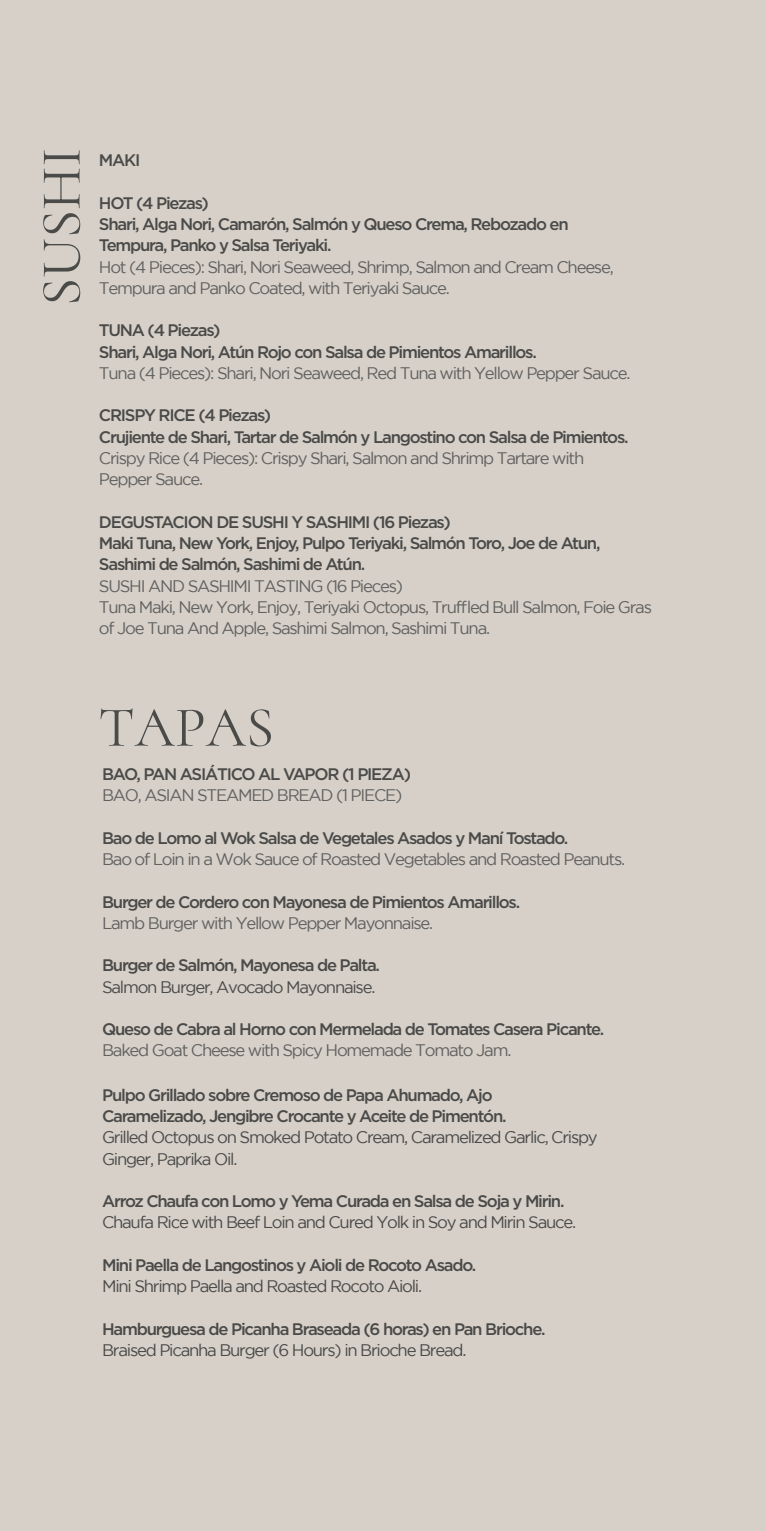
<style>
.page{position:relative;width:766px;height:1531px;background:#fff}
.page>*{position:absolute;margin:0;border:0;box-sizing:border-box;transform-origin:0 0}
.t1{font:300 57.15px "Cormorant";color:#4a4a49}
.t2{font:500 16.65px/21.3px "Gotham";letter-spacing:-.075em;color:#4a4a49}
.t3{font:16.65px/21.3px "Gotham";letter-spacing:-.075em;color:#616160}
.t4{font:16.65px/21.3px "Gotham";letter-spacing:-.075em;color:#4a4a49}
</style>
<div class="page">
<div style="left:0;top:0;width:765px;height:1531px;background:#d6d0c8"></div>
<h1 class="t1" style="left:38px;top:306px;width:160px;rotate:-90deg">SUSHI</h1>
<p class="t2" style="left:99px;top:149px;width:43px">MAKI</p>
<p class="t2" style="left:99px;top:192px;width:471px">HOT (4 Piezas)<br>Shari, Alga Nori, Camarón, Salmón y Queso Crema, Rebozado en<br>Tempura, Panko y Salsa Teriyaki.</p>
<p class="t3" style="left:99px;top:257px;width:516px">Hot (4 Pieces): Shari, Nori Seaweed, Shrimp, Salmon and Cream Cheese,<br>Tempura and Panko Coated, with Teriyaki Sauce.</p>
<p class="t2" style="left:99px;top:319px;width:439px">TUNA (4 Piezas)<br>Shari, Alga Nori, Atún Rojo con Salsa de Pimientos Amarillos.</p>
<p class="t3" style="left:99px;top:363px;width:533px">Tuna (4 Pieces): Shari, Nori Seaweed, Red Tuna with Yellow Pepper Sauce.</p>
<p class="t2" style="left:99px;top:404px;width:531px">CRISPY RICE (4 Piezas)<br>Crujiente de Shari, Tartar de Salmón y Langostino con Salsa de Pimientos.</p>
<p class="t3" style="left:99px;top:448px;width:486px">Crispy Rice (4 Pieces): Crispy Shari, Salmon and Shrimp Tartare with<br>Pepper Sauce.</p>
<p class="t2" style="left:99px;top:511px;width:503px">DEGUSTACION DE SUSHI Y SASHIMI (16 Piezas)<br>Maki Tuna, New York, Enjoy, Pulpo Teriyaki, Salmón Toro, Joe de Atun,<br>Sashimi de Salmón, Sashimi de Atún.</p>
<p class="t3" style="left:99px;top:576px;width:554px">SUSHI AND SASHIMI TASTING (16 Pieces)<br>Tuna Maki, New York, Enjoy, Teriyaki Octopus, Truffled Bull Salmon, Foie Gras of Joe Tuna And Apple, Sashimi Salmon, Sashimi Tuna.</p>
<h1 class="t1" style="left:98px;top:704px;width:177px">TAPAS</h1>
<p class="t2" style="left:102px;top:763px;width:310px">BAO, PAN ASIÁTICO AL VAPOR (1 PIEZA)</p>
<p class="t3" style="left:102px;top:786px;width:301px">BAO, ASIAN STEAMED BREAD (1 PIECE)</p>
<p class="t2" style="left:102px;top:827px;width:467px">Bao de Lomo al Wok Salsa de Vegetales Asados y Maní Tostado.</p>
<p class="t3" style="left:102px;top:849px;width:524px">Bao of Loin in a Wok Sauce of Roasted Vegetables and Roasted Peanuts.</p>
<p class="t2" style="left:102px;top:890px;width:419px">Burger de Cordero con Mayonesa de Pimientos Amarillos.</p>
<p class="t3" style="left:102px;top:913px;width:332px">Lamb Burger with Yellow Pepper Mayonnaise.</p>
<p class="t2" style="left:102px;top:954px;width:279px">Burger de Salmón, Mayonesa de Palta.</p>
<p class="t4" style="left:102px;top:977px;width:275px">Salmon Burger, Avocado Mayonnaise.</p>
<p class="t2" style="left:102px;top:1018px;width:503px">Queso de Cabra al Horno con Mermelada de Tomates Casera Picante.</p>
<p class="t3" style="left:102px;top:1041px;width:411px">Baked Goat Cheese with Spicy Homemade Tomato Jam.</p>
<p class="t2" style="left:102px;top:1084px;width:406px">Pulpo Grillado sobre Cremoso de Papa Ahumado, Ajo<br>Caramelizado, Jengibre Crocante y Aceite de Pimentón.</p>
<p class="t4" style="left:102px;top:1128px;width:497px">Grilled Octopus on Smoked Potato Cream, Caramelized Garlic, Crispy<br>Ginger, Paprika Oil.</p>
<p class="t2" style="left:102px;top:1190px;width:464px">Arroz Chaufa con Lomo y Yema Curada en Salsa de Soja y Mirin.</p>
<p class="t4" style="left:102px;top:1213px;width:475px">Chaufa Rice with Beef Loin and Cured Yolk in Soy and Mirin Sauce.</p>
<p class="t2" style="left:102px;top:1254px;width:375px">Mini Paella de Langostinos y Aioli de Rocoto Asado.</p>
<p class="t4" style="left:102px;top:1276px;width:321px">Mini Shrimp Paella and Roasted Rocoto Aioli.</p>
<p class="t2" style="left:102px;top:1318px;width:445px">Hamburguesa de Picanha Braseada (6 horas) en Pan Brioche.</p>
<p class="t4" style="left:102px;top:1340px;width:366px">Braised Picanha Burger (6 Hours) in Brioche Bread.</p>
</div>
